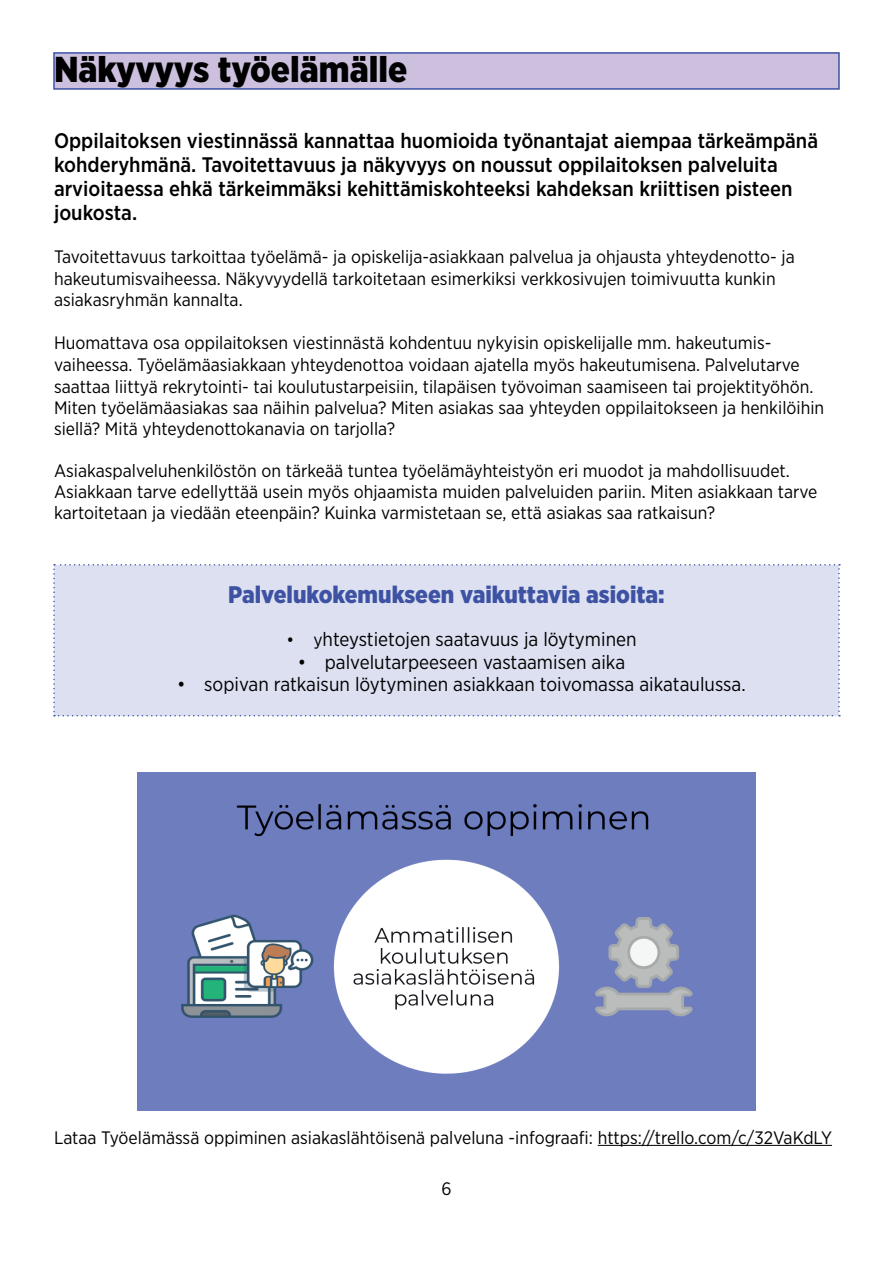
<style>
.page{position:relative;width:893px;height:1263px;background:#fff}
.page>*{position:absolute;margin:0;border:0;box-sizing:border-box;transform-origin:0 0}
.t1{font:900 36px "Gotham Narrow";color:#000001}
.t2{font:900 24px "Gotham Narrow";color:#3d52a3}
.t3{font:500 21px/24px "Gotham Narrow";color:#000001}
.t4{font:19.5px "Gotham Narrow";color:#000001}
.t5{font:18px/21.3px "Gotham Narrow";color:#000001}
.s1{font-size:18px}
</style>
<div class="page">
<div style="left:53px;top:52px;width:787px;height:38px;background:#cdc0de;border:2px solid #3d52a3"></div>
<div style="left:53px;top:564px;width:787px;height:152px;background:#dde0f0"></div>
<hr style="left:598px;top:1145px;width:234px;height:1px;background:#000001">
<img style="left:138px;top:773px;width:617px;height:337px">
<h1 class="t1" style="left:54px;top:45px;width:355px">Näkyvyys työelämälle</h1>
<p class="t3" style="left:54px;top:128px;width:766px">Oppilaitoksen viestinnässä kannattaa huomioida työnantajat aiempaa tärkeämpänä kohderyhmänä. Tavoitettavuus ja näkyvyys on noussut oppilaitoksen palveluita arvioitaessa ehkä tärkeimmäksi kehittämiskohteeksi kahdeksan kriittisen pisteen joukosta.</p>
<p class="t5" style="left:54px;top:245px;width:742px">Tavoitettavuus tarkoittaa työelämä- ja opiskelija-asiakkaan palvelua ja ohjausta yhteydenotto- ja hakeutumisvaiheessa. Näkyvyydellä tarkoitetaan esimerkiksi verkkosivujen toimivuutta kunkin asiakasryhmän kannalta.</p>
<p class="t5" style="left:54px;top:332px;width:772px">Huomattava osa oppilaitoksen viestinnästä kohdentuu nykyisin opiskelijalle mm. hakeutumis&shy;vaiheessa. Työelämäasiakkaan yhteydenottoa voidaan ajatella myös hakeutumisena. Palvelutarve saattaa liittyä rekrytointi- tai koulutustarpeisiin, tilapäisen työvoiman saamiseen tai projektityöhön.<br>Miten työelämäasiakas saa näihin palvelua? Miten asiakas saa yhteyden oppilaitokseen ja henkilöihin siellä? Mitä yhteydenottokanavia on tarjolla?</p>
<p class="t5" style="left:54px;top:459px;width:765px">Asiakaspalveluhenkilöstön on tärkeää tuntea työelämäyhteistyön eri muodot ja mahdollisuudet.<br>Asiakkaan tarve edellyttää usein myös ohjaamista muiden palveluiden pariin. Miten asiakkaan tarve kartoitetaan ja viedään eteenpäin? Kuinka varmistetaan se, että asiakas saa ratkaisun?</p>
<h2 class="t2" style="left:228px;top:578px;width:438px">Palvelukokemukseen vaikuttavia asioita:</h2>
<p class="t4" style="left:286px;top:627px;width:352px"><span class="s1">• y</span>hteystietojen saatavuus ja löytyminen</p>
<p class="t4" style="left:298px;top:650px;width:329px">• palvelutarpeeseen vastaamisen aika</p>
<p class="t4" style="left:177px;top:672px;width:570px">• sopivan ratkaisun löytyminen asiakkaan toivomassa aikataulussa.</p>
<p class="t5" style="left:54px;top:1126px;width:779px">Lataa Työelämässä oppiminen asiakaslähtöisenä palveluna -infograafi: https://trello.com/c/32VaKdLY</p>
<p class="t5" style="left:441px;top:1177px;width:12px">6</p>
</div>
